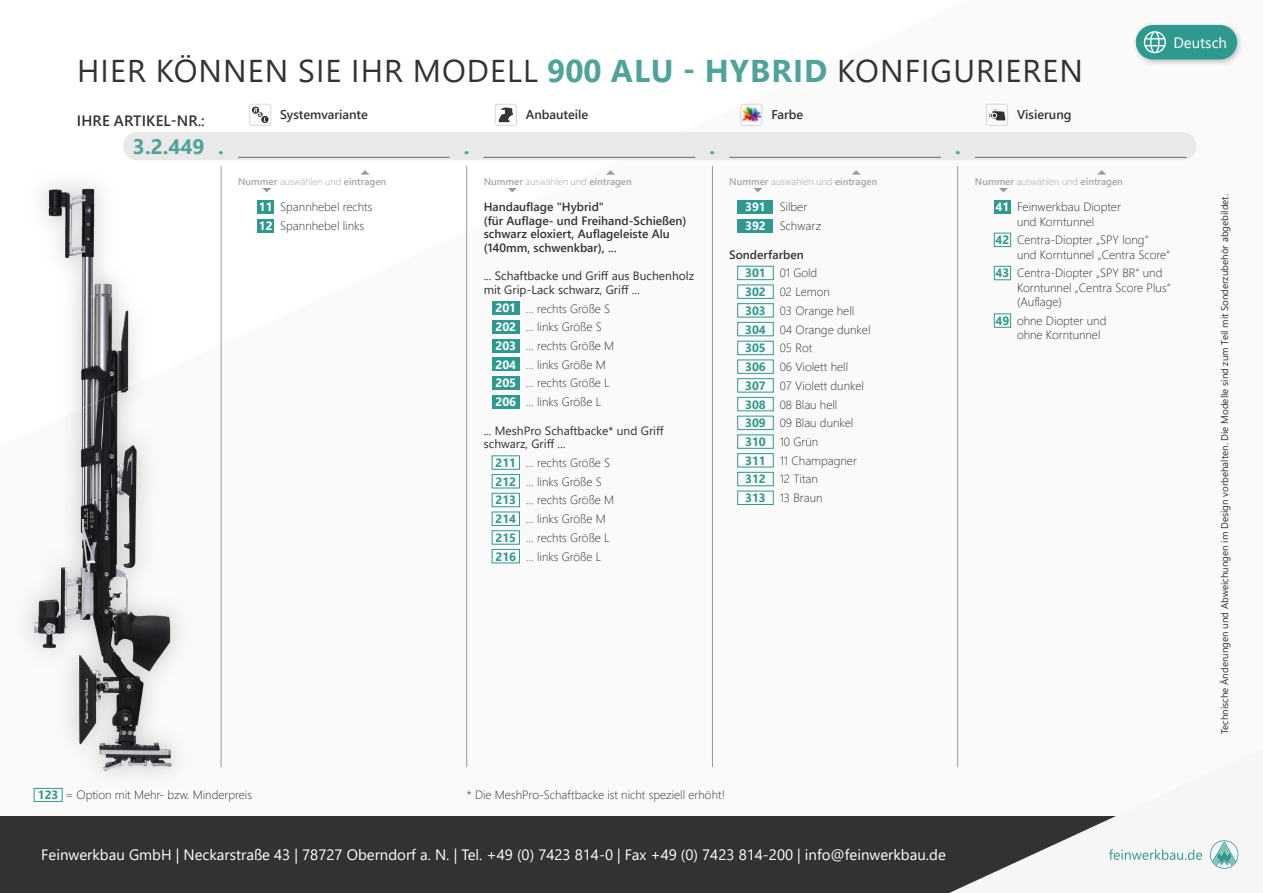
<style>
.page{position:relative;width:1263px;height:893px;background:#fff}
.page>*{position:absolute;margin:0;border:0;box-sizing:border-box;transform-origin:0 0}
.t1{font:31.5px "Segoe UI";letter-spacing:.035em;color:#323232}
.t2{font:700 21px "Segoe UI";color:#4fa39b}
.t3{font:15px "Segoe UI";color:#fff}
.t4{font:600 15px "Segoe UI";letter-spacing:.015em;color:#323232}
.t5{font:600 12.75px "Segoe UI";color:#323232}
.t6{font:300 12px/18.8px "Segoe UI";color:#323232}
.t7{font:600 12px/13.5px "Segoe UI";color:#323232}
.t8{font:12px/13.5px "Segoe UI";color:#323232}
.t9{font:700 12px/18.8px "Segoe UI";color:#2f9990;text-align:justify}
.t10{font:700 12px/18.8px "Segoe UI";color:#fff}
.t11{font:600 9.75px "Segoe UI";color:#a4a5a5}
.t12{font:9.75px "Segoe UI";color:#323232}
.s1{font-weight:700;color:#4fa39b}
.s2{font-weight:300}
</style>
<div class="page">
<hr style="left:221px;top:166px;width:1px;height:601px;background:#999">
<hr style="left:466px;top:166px;width:1px;height:601px;background:#999">
<hr style="left:712px;top:166px;width:1px;height:601px;background:#999">
<hr style="left:957px;top:166px;width:1px;height:601px;background:#999">
<div style="left:123px;top:132px;width:1073px;height:28px;background:#e9e9e9;border-radius:14px"></div>
<hr style="left:975px;top:157px;width:211px;height:1px;background:#686868">
<hr style="left:729px;top:157px;width:212px;height:1px;background:#686868">
<hr style="left:484px;top:157px;width:211px;height:1px;background:#686868">
<hr style="left:238px;top:157px;width:212px;height:1px;background:#686868">
<svg style="left:360px;top:170px;width:9px;height:5px"></svg>
<svg style="left:606px;top:170px;width:9px;height:5px"></svg>
<svg style="left:852px;top:170px;width:9px;height:5px"></svg>
<svg style="left:1097px;top:170px;width:9px;height:5px"></svg>
<svg style="left:262px;top:188px;width:9px;height:4px"></svg>
<svg style="left:508px;top:188px;width:9px;height:4px"></svg>
<svg style="left:753px;top:188px;width:9px;height:4px"></svg>
<svg style="left:999px;top:188px;width:9px;height:4px"></svg>
<div style="left:261px;top:115px;width:8px;height:9px;border:1px solid #fff;border-radius:50%"></div>
<div style="left:251px;top:106px;width:9px;height:8px;background:#323232;border-radius:50%"></div>
<div style="left:251px;top:106px;width:9px;height:8px;border:1px solid #fff;border-radius:50%"></div>
<svg style="left:254px;top:108px;width:12px;height:14px"></svg>
<div style="left:249px;top:104px;width:22px;height:22px;border:1px solid #d9d9da;border-radius:2px"></div>
<svg style="left:499px;top:107px;width:14px;height:15px"></svg>
<div style="left:495px;top:104px;width:22px;height:22px;border:1px solid #d9d9da;border-radius:2px"></div>
<svg style="left:989px;top:109px;width:16px;height:11px"></svg>
<div style="left:986px;top:104px;width:22px;height:22px;border:1px solid #d9d9da;border-radius:2px"></div>
<img style="left:742px;top:106px;width:18px;height:17px">
<div style="left:740px;top:104px;width:22px;height:22px;border:1px solid #d9d9da;border-radius:2px"></div>
<div style="left:0;top:816px;width:1263px;height:77px;background:#323232"></div>
<svg style="left:949px;top:742px;width:314px;height:151px;fill:#f6f6f6"></svg>
<svg style="left:1210px;top:840px;width:28px;height:29px"></svg>
<svg style="left:1109px;top:849px;width:93px;height:11px"></svg>
<img style="left:52px;top:226px;width:81px;height:159px">
<img style="left:41px;top:183px;width:62px;height:43px">
<img style="left:28px;top:385px;width:105px;height:395px">
<img style="left:133px;top:361px;width:52px;height:418px">
<img style="left:1134px;top:23px;width:108px;height:42px">
<div style="left:1136px;top:25px;width:101px;height:35px;background:#2f9990;border-radius:17px"></div>
<div style="left:257px;top:200px;width:17px;height:13px;background:#2f9990"></div>
<div style="left:257px;top:219px;width:17px;height:13px;background:#2f9990"></div>
<div style="left:737px;top:200px;width:36px;height:13px;background:#2f9990"></div>
<div style="left:737px;top:219px;width:36px;height:13px;background:#2f9990"></div>
<svg style="left:737px;top:266px;width:37px;height:239px"></svg>
<svg style="left:994px;top:233px;width:17px;height:14px"></svg>
<div style="left:994px;top:200px;width:17px;height:13px;background:#2f9990"></div>
<svg style="left:994px;top:266px;width:17px;height:14px"></svg>
<svg style="left:994px;top:313px;width:17px;height:15px"></svg>
<svg style="left:492px;top:455px;width:28px;height:108px"></svg>
<div style="left:492px;top:301px;width:28px;height:14px;background:#2f9990"></div>
<div style="left:492px;top:320px;width:28px;height:13px;background:#2f9990"></div>
<div style="left:492px;top:339px;width:28px;height:13px;background:#2f9990"></div>
<div style="left:492px;top:358px;width:28px;height:13px;background:#2f9990"></div>
<div style="left:492px;top:376px;width:28px;height:14px;background:#2f9990"></div>
<div style="left:492px;top:395px;width:28px;height:13px;background:#2f9990"></div>
<svg style="left:34px;top:788px;width:29px;height:14px"></svg>
<svg style="left:1144px;top:31px;width:22px;height:22px"></svg>
<h1 class="t1" style="left:77px;top:41px;width:1007px">HIER KÖNNEN SIE IHR MODELL <span class="s1">900 ALU - HYBRID</span> KONFIGURIEREN</h1>
<p class="t4" style="left:77px;top:106px;width:129px">IHRE ARTIKEL-NR.:</p>
<h2 class="t2" style="left:133px;top:127px;width:73px">3.2.449</h2>
<p class="t5" style="left:280px;top:103px;width:89px">Systemvariante</p>
<p class="t5" style="left:526px;top:103px;width:64px">Anbauteile</p>
<p class="t5" style="left:771px;top:103px;width:33px">Farbe</p>
<p class="t5" style="left:1017px;top:103px;width:56px">Visierung</p>
<h2 class="t2" style="left:218px;top:127px;width:7px">.</h2>
<h2 class="t2" style="left:464px;top:127px;width:7px">.</h2>
<h2 class="t2" style="left:709px;top:127px;width:7px">.</h2>
<h2 class="t2" style="left:955px;top:127px;width:7px">.</h2>
<p class="t11" style="left:238px;top:172px;width:150px">Nummer <span class="s2">auswählen und</span> eintragen</p>
<p class="t11" style="left:484px;top:172px;width:150px">Nummer <span class="s2">auswählen und</span> eintragen</p>
<p class="t11" style="left:729px;top:172px;width:150px">Nummer <span class="s2">auswählen und</span> eintragen</p>
<p class="t11" style="left:975px;top:172px;width:150px">Nummer <span class="s2">auswählen und</span> eintragen</p>
<p class="t3" style="left:1173px;top:28px;width:55px">Deutsch</p>
<p class="t7" style="left:484px;top:199px;width:204px">Handauflage "Hybrid"<br>(für Auflage- und Freihand-Schießen) schwarz eloxiert, Auflageleiste Alu (140mm, schwenkbar), ...</p>
<p class="t6" style="left:280px;top:196px;width:94px">Spannhebel rechts<br>Spannhebel links</p>
<p class="t6" style="left:780px;top:196px;width:43px">Silber<br>Schwarz</p>
<p class="t10" style="left:259px;top:196px;width:15px">11<br>12</p>
<p class="t10" style="left:745px;top:197px;width:22px">391<br>392</p>
<p class="t7" style="left:729px;top:247px;width:76px">Sonderfarben</p>
<p class="t8" style="left:484px;top:268px;width:212px">... Schaftbacke und Griff aus Buchenholz mit Grip-Lack schwarz, Griff ...</p>
<p class="t10" style="left:495px;top:298px;width:22px;text-align:justify">201<br>202<br>203<br>204<br>205<br>206</p>
<p class="t6" style="left:526px;top:298px;width:90px">... rechts Größe S ... links Größe S<br>... rechts Größe M ... links Größe M ... rechts Größe L ... links Größe L</p>
<p class="t8" style="left:484px;top:423px;width:182px">... MeshPro Schaftbacke* und Griff schwarz, Griff ...</p>
<p class="t9" style="left:495px;top:452px;width:22px">211<br>212<br>213<br>214<br>215<br>216</p>
<p class="t6" style="left:526px;top:452px;width:90px">... rechts Größe S ... links Größe S<br>... rechts Größe M ... links Größe M ... rechts Größe L ... links Größe L</p>
<p class="t9" style="left:745px;top:263px;width:22px">301</p>
<p class="t9" style="left:745px;top:281px;width:22px">302<br>303<br>304<br>305<br>306<br>307<br>308<br>309<br>310<br>311<br>312<br>313</p>
<p class="t6" style="left:780px;top:263px;width:92px">01 Gold<br>02 Lemon<br>03 Orange hell<br>04 Orange dunkel<br>05 Rot<br>06 Violett hell<br>07 Violett dunkel<br>08 Blau hell<br>09 Blau dunkel<br>10 Grün<br>11 Champagner<br>12 Titan<br>13 Braun</p>
<p class="t9" style="left:38px;top:784px;width:22px">123</p>
<p class="t6" style="left:467px;top:784px;width:260px">* Die MeshPro-Schaftbacke ist nicht speziell erhöht!</p>
<p class="t6" style="left:65px;top:784px;width:188px">= Option mit Mehr- bzw. Minderpreis</p>
<p class="t3" style="left:41px;top:840px;width:906px">Feinwerkbau GmbH | Neckarstraße 43 | 78727 Oberndorf a. N. | Tel. +49 (0) 7423 814-0 | Fax +49 (0) 7423 814-200 | info@feinwerkbau.de</p>
<p class="t10" style="left:995px;top:197px;width:15px">41</p>
<p class="t9" style="left:995px;top:230px;width:15px">42</p>
<p class="t9" style="left:995px;top:263px;width:15px">43</p>
<p class="t9" style="left:995px;top:310px;width:15px">49</p>
<p class="t6" style="left:1017px;top:199px;width:105px;line-height:14.4px">Feinwerkbau Diopter und Korntunnel</p>
<p class="t6" style="left:1017px;top:232px;width:155px;line-height:14.4px">Centra-Diopter „SPY long“ und Korntunnel „Centra Score“</p>
<p class="t6" style="left:1017px;top:265px;width:155px;line-height:14.4px">Centra-Diopter „SPY BR“ und<br>Korntunnel „Centra Score Plus“ (Auflage)</p>
<p class="t6" style="left:1017px;top:312px;width:91px;line-height:14.4px">ohne Diopter und ohne Korntunnel</p>
<p class="t12" style="left:1215px;top:734px;width:541px;rotate:-90deg">Technische Änderungen und Abweichungen im Design vorbehalten. Die Modelle sind zum Teil mit Sonderzubehör abgebildet.</p>
</div>
